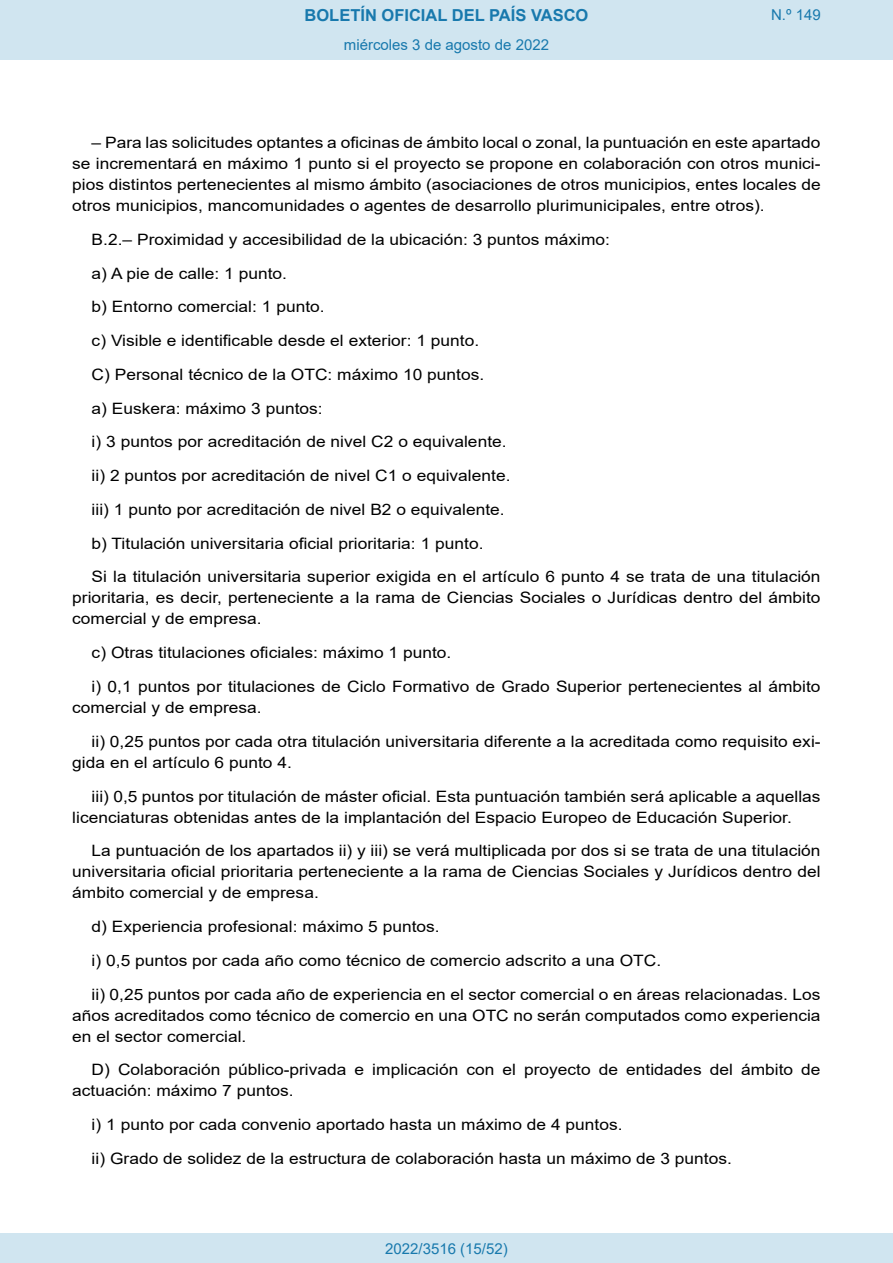
<style>
.page{position:relative;width:893px;height:1263px;background:#fff}
.page>*{position:absolute;margin:0;border:0;box-sizing:border-box;transform-origin:0 0}
.t1{font:700 16.5px "Arial";color:#1879ad}
.BOPVDetalle{font:15.6px/21px "Arial";color:#000;text-align:justify;scale:1.11 1}
.Paginacion_Centro{font:15px "Arial";color:#1879ad}
</style>
<div class="page">
<div style="left:0;top:0;width:893px;height:60px;background:#d0e5f0"></div>
<div style="left:0;top:1233px;width:893px;height:30px;background:#d0e5f0"></div>
<p class="t1" style="left:305px;top:3px;width:285px">BOLETÍN OFICIAL DEL PAÍS VASCO</p>
<p class="Paginacion_Centro" style="left:344px;top:35px;width:207px">miércoles 3 de agosto de 2022</p>
<p class="Paginacion_Centro" style="left:771px;top:5px;width:51px">N.º 149</p>
<p class="BOPVDetalle" style="left:72px;top:132px;width:676px;text-indent:19px">– Para las solicitudes optantes a oficinas de ámbito local o zonal, la puntuación en este apartado se incrementará en máximo 1 punto si el proyecto se propone en colaboración con otros munici&shy;pios distintos pertenecientes al mismo ámbito (asociaciones de otros municipios, entes locales de otros municipios, mancomunidades o agentes de desarrollo plurimunicipales, entre otros).</p>
<p class="BOPVDetalle" style="left:92px;top:229px;width:468px">B.2.– Proximidad y accesibilidad de la ubicación: 3 puntos máximo:</p>
<p class="BOPVDetalle" style="left:92px;top:263px;width:178px">a) A pie de calle: 1 punto.</p>
<p class="BOPVDetalle" style="left:92px;top:296px;width:211px">b) Entorno comercial: 1 punto.</p>
<p class="BOPVDetalle" style="left:92px;top:330px;width:351px">c) Visible e identificable desde el exterior: 1 punto.</p>
<p class="BOPVDetalle" style="left:92px;top:364px;width:355px">C) Personal técnico de la OTC: máximo 10 puntos.</p>
<p class="BOPVDetalle" style="left:92px;top:398px;width:210px">a) Euskera: máximo 3 puntos:</p>
<p class="BOPVDetalle" style="left:92px;top:431px;width:375px">i) 3 puntos por acreditación de nivel C2 o equivalente.</p>
<p class="BOPVDetalle" style="left:92px;top:465px;width:379px">ii) 2 puntos por acreditación de nivel C1 o equivalente.</p>
<p class="BOPVDetalle" style="left:92px;top:499px;width:374px">iii) 1 punto por acreditación de nivel B2 o equivalente.</p>
<p class="BOPVDetalle" style="left:92px;top:533px;width:355px">b) Titulación universitaria oficial prioritaria: 1 punto.</p>
<p class="BOPVDetalle" style="left:72px;top:566px;width:676px;text-indent:19px">Si la titulación universitaria superior exigida en el artículo 6 punto 4 se trata de una titulación prioritaria, es decir, perteneciente a la rama de Ciencias Sociales o Jurídicas dentro del ámbito comercial y de empresa.</p>
<p class="BOPVDetalle" style="left:92px;top:642px;width:326px">c) Otras titulaciones oficiales: máximo 1 punto.</p>
<p class="BOPVDetalle" style="left:72px;top:676px;width:676px;text-indent:19px">i) 0,1 puntos por titulaciones de Ciclo Formativo de Grado Superior pertenecientes al ámbito comercial y de empresa.</p>
<p class="BOPVDetalle" style="left:72px;top:731px;width:676px;text-indent:19px">ii) 0,25 puntos por cada otra titulación universitaria diferente a la acreditada como requisito exi&shy;gida en el artículo 6 punto 4.</p>
<p class="BOPVDetalle" style="left:72px;top:785px;width:676px;text-indent:19px">iii) 0,5 puntos por titulación de máster oficial. Esta puntuación también será aplicable a aquellas licenciaturas obtenidas antes de la implantación del Espacio Europeo de Educación Superior.</p>
<p class="BOPVDetalle" style="left:72px;top:840px;width:676px;text-indent:19px">La puntuación de los apartados ii) y iii) se verá multiplicada por dos si se trata de una titulación universitaria oficial prioritaria perteneciente a la rama de Ciencias Sociales y Jurídicos dentro del ámbito comercial y de empresa.</p>
<p class="BOPVDetalle" style="left:92px;top:916px;width:315px">d) Experiencia profesional: máximo 5 puntos.</p>
<p class="BOPVDetalle" style="left:92px;top:950px;width:515px">i) 0,5 puntos por cada año como técnico de comercio adscrito a una OTC.</p>
<p class="BOPVDetalle" style="left:72px;top:983px;width:676px;text-indent:19px">ii) 0,25 puntos por cada año de experiencia en el sector comercial o en áreas relacionadas. Los años acreditados como técnico de comercio en una OTC no serán computados como experiencia en el sector comercial.</p>
<p class="BOPVDetalle" style="left:72px;top:1059px;width:676px;text-indent:19px">D) Colaboración público-privada e implicación con el proyecto de entidades del ámbito de actuación: máximo 7 puntos.</p>
<p class="BOPVDetalle" style="left:92px;top:1114px;width:480px">i) 1 punto por cada convenio aportado hasta un máximo de 4 puntos.</p>
<p class="BOPVDetalle" style="left:92px;top:1148px;width:578px">ii) Grado de solidez de la estructura de colaboración hasta un máximo de 3 puntos.</p>
<p class="Paginacion_Centro" style="left:385px;top:1238px;width:124px">2022/3516 (15/52)</p>
</div>
